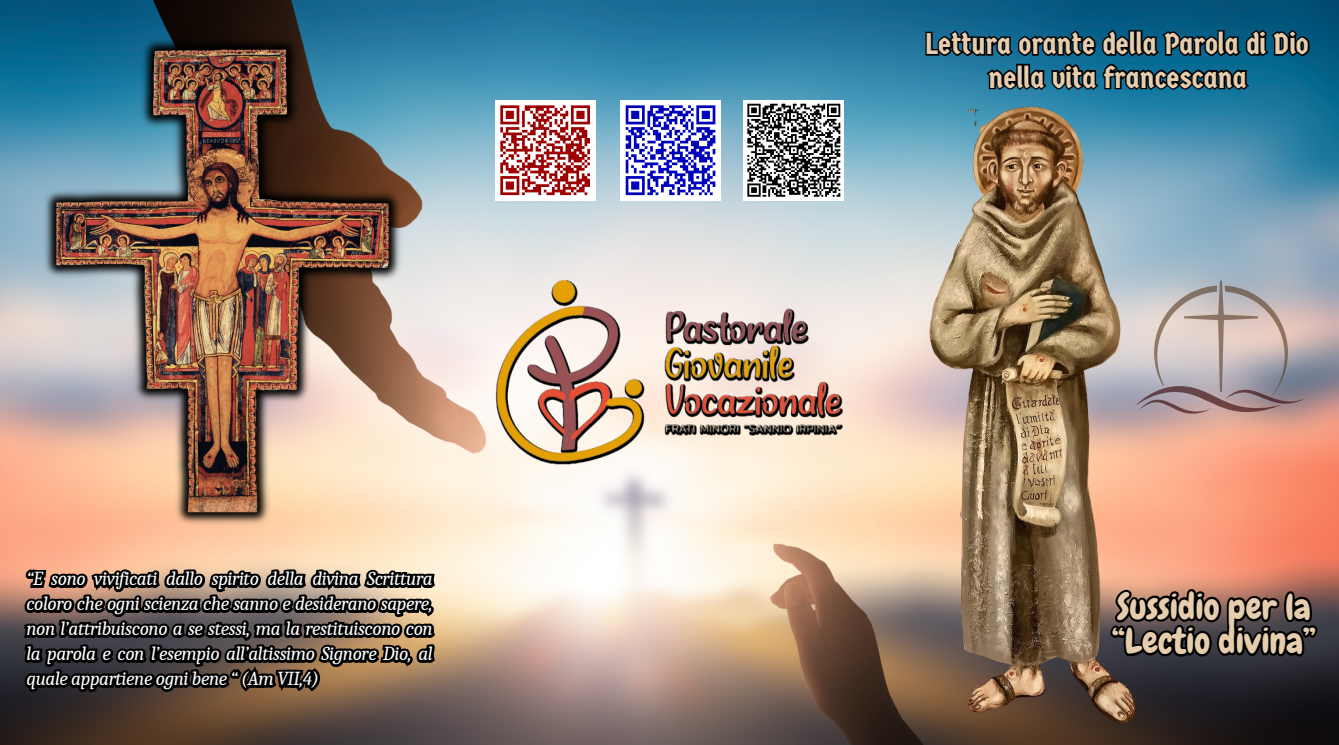
<style>
.page{position:relative;width:1339px;height:745px;background:#fff}
.page>*{position:absolute;margin:0;border:0;box-sizing:border-box;transform-origin:0 0}
.t1{font:35.35px/34.1px "Chewy";color:#e5cdae}
.t2{font:29.75px/33.6px "Germania One";color:#e5cdae;text-align:center}
.t3{font:italic 19.25px/24.8px "Caladea";letter-spacing:-.02em;color:#fff;text-align:justify}
</style>
<div class="page">
<img style="left:0;top:0;width:1338px;height:744px">
<img style="left:495px;top:280px;width:349px;height:184px">
<div style="left:743px;top:100px;width:101px;height:100px;background:#fff"></div>
<svg style="left:747px;top:103px;width:94px;height:94px"></svg>
<div style="left:495px;top:100px;width:100px;height:100px;background:#fff"></div>
<svg style="left:500px;top:105px;width:90px;height:91px"></svg>
<div style="left:620px;top:100px;width:101px;height:100px;background:#fff"></div>
<svg style="left:625px;top:105px;width:91px;height:91px"></svg>
<img style="left:918px;top:74px;width:236px;height:648px">
<img style="left:40px;top:27px;width:365px;height:475px">
<svg style="left:1135px;top:280px;width:171px;height:126px"></svg>
<svg style="left:924px;top:28px;width:388px;height:64px"></svg>
<svg style="left:1111px;top:406px;width:203px;height:34px"></svg>
<svg style="left:1106px;top:440px;width:215px;height:304px"></svg>
<svg style="left:21px;top:502px;width:418px;height:139px"></svg>
<svg style="left:22px;top:546px;width:416px;height:25px"></svg>
<svg style="left:21px;top:571px;width:417px;height:24px"></svg>
<svg style="left:20px;top:595px;width:418px;height:121px"></svg>
<svg style="left:20px;top:620px;width:304px;height:124px"></svg>
<p class="t3" style="left:26px;top:566px;width:408px">“E sono vivificati dallo spirito della divina Scrittura coloro che ogni scienza che sanno e desiderano sapere, non l’attribuiscono a se stessi, ma la restituiscono con la parola e con l’esempio all’altissimo Signore Dio, al quale appartiene ogni bene “ (Am VII,4)</p>
<p class="t2" style="left:926px;top:27px;width:384px">Lettura orante della Parola di Dio nella vita francescana</p>
<p class="t1" style="left:1111px;top:589px;width:206px">Sussidio per la “Lectio divina”</p>
</div>
